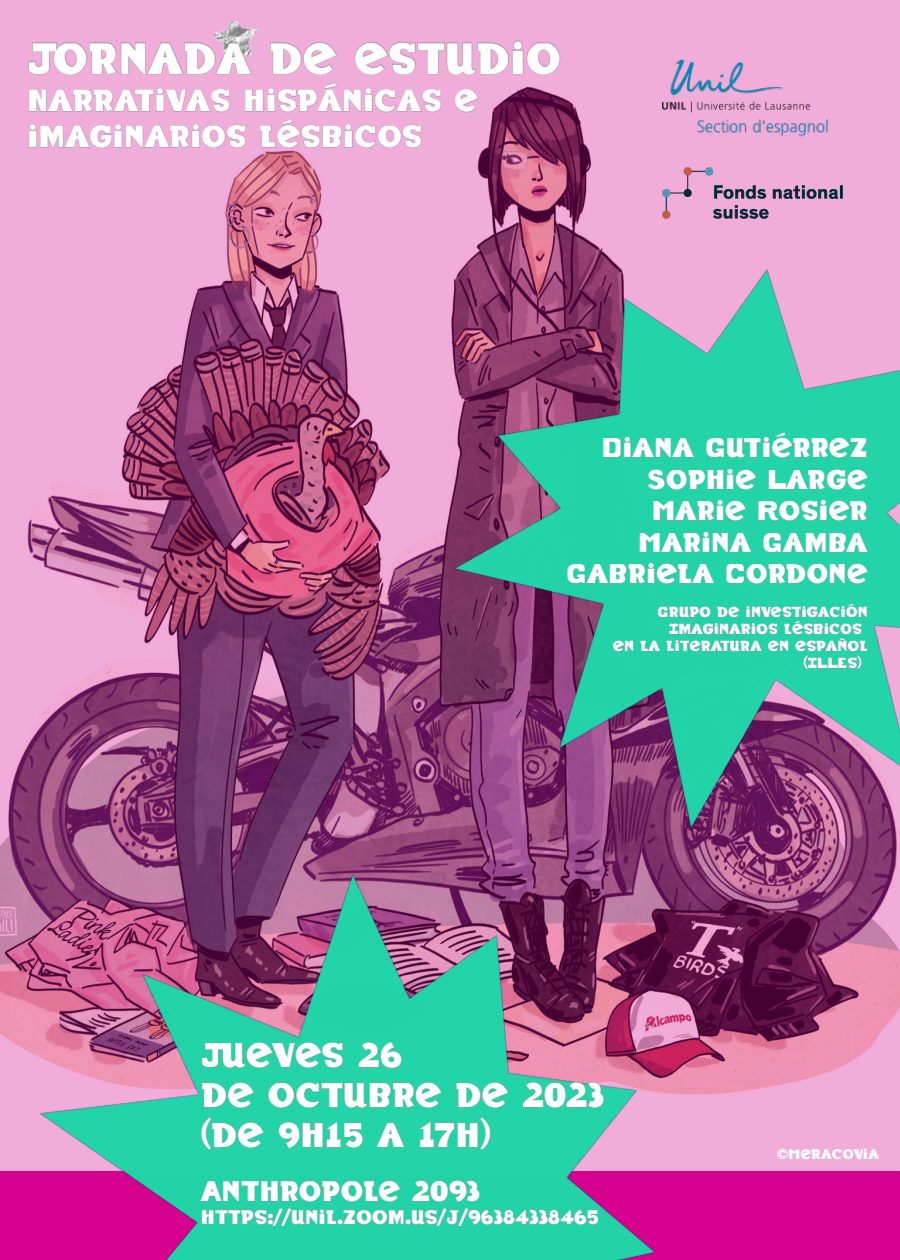
<style>
.page{position:relative;width:900px;height:1260px;background:#fff}
.page>*{position:absolute;margin:0;border:0;box-sizing:border-box;transform-origin:0 0}
.t1{font:42.25px "Bad Typ";color:#fff}
.t2{font:33.25px/39.8px "Bad Typ";color:#fff}
.t3{font:29.75px/35.8px "Bad Typ";color:#fff}
.t4{font:27.5px "Bad Typ";color:#fff}
.t5{font:26.25px/31.5px "Bad Typ";color:#fff;text-align:right}
.t6{font:19px "Bad Typ";color:#fff}
.t7{font:14.25px "Bad Typ";color:#fff}
.t8{font:13.5px "Bad Typ";color:#fff}
</style>
<div class="page">
<img style="left:0;top:0;width:900px;height:1171px">
<img style="left:354px;top:128px;width:546px;height:826px">
<img style="left:212px;top:19px;width:48px;height:21px">
<svg style="left:28px;top:40px;width:532px;height:35px;background:#e8abd3"></svg>
<svg style="left:29px;top:83px;width:450px;height:65px;background:#eaabd5"></svg>
<img style="left:0;top:774px;width:789px;height:486px">
<svg style="left:201px;top:1042px;width:403px;height:108px;background:#38caa7"></svg>
<svg style="left:200px;top:1180px;width:399px;height:46px;background:#2fc9a5"></svg>
<svg style="left:567px;top:432px;width:301px;height:238px;background:#2acba4"></svg>
<img style="left:662px;top:167px;width:227px;height:52px">
<img style="left:662px;top:59px;width:169px;height:82px">
<h1 class="t1" style="left:27px;top:32px;width:536px">JORNADA DE ESTUDIO</h1>
<h3 class="t3" style="left:27px;top:82px;width:453px">NARRATIVAS HISPÁNICAS E<br>IMAGINARIOS LÉSBICOS</h3>
<h3 class="t5" style="left:566px;top:432px;width:303px">DIANA GUTIÉRREZ<br>SOPHIE LARGE<br>MARIE ROSIER<br>MARINA GAMBA<br>GABRIELA CORDONE</h3>
<p class="t7" style="left:658px;top:603px;width:212px">GRUPO DE INVESTIGACIÓN</p>
<p class="t7" style="left:669px;top:620px;width:194px">IMAGINARIOS LÉSBICOS</p>
<p class="t7" style="left:613px;top:637px;width:256px">EN LA LITERATURA EN ESPAÑOL</p>
<p class="t7" style="left:803px;top:654px;width:60px">(ILLES)</p>
<h2 class="t2" style="left:201px;top:1035px;width:404px">JUEVES 26<br>DE OCTUBRE DE 2023 (DE 9H15 A 17H)</h2>
<h3 class="t4" style="left:201px;top:1174px;width:280px">ANTHROPOLE 2093</h3>
<h3 class="t6" style="left:201px;top:1205px;width:399px">HTTPS://UNIL.ZOOM.US/J/96384338465</h3>
<p class="t8" style="left:777px;top:1145px;width:104px">©MERACOVIA</p>
</div>
